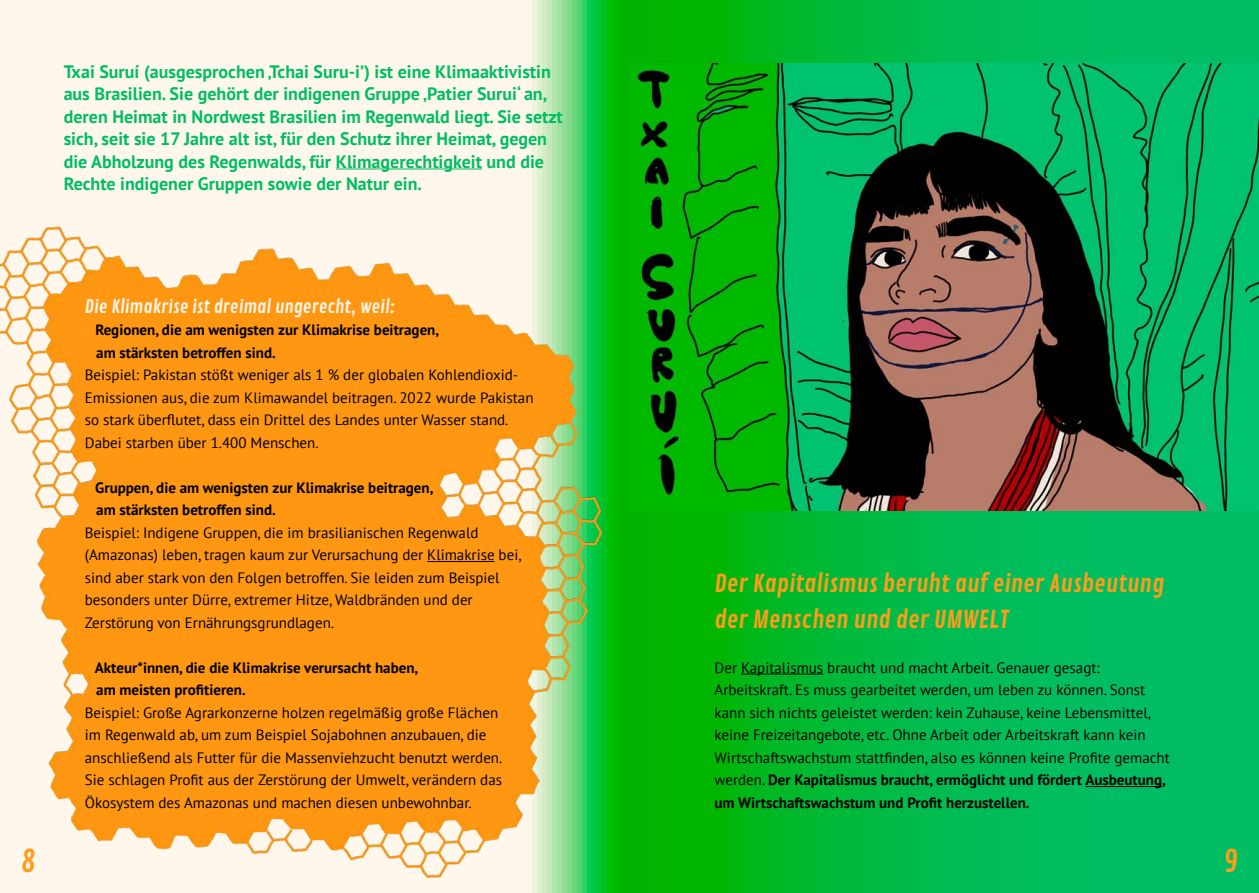
<style>
.page{position:relative;width:1259px;height:893px;background:#fff}
.page>*{position:absolute;margin:0;border:0;box-sizing:border-box;transform-origin:0 0}
.Seiten_Kritisieren{font:30px "Contrail One";color:#ff9c1a}
.Ü1_Kritisieren{font:24px/36px "Contrail One";color:#ff9c1a}
.Fließtext{font:700 18px/22.5px "PT Sans";color:#00bd63}
.Ü3_Kritisieren{font:18px "Contrail One";color:#fff7ec}
.Fließtext-2{font:15px/22.5px "PT Sans";color:#000}
.Fließtext-3{font:700 15px "PT Sans";color:#000}
.s1{color:#ff9c1a}
.s2{font-weight:700}
</style>
<div class="page">
<img style="left:0;top:0;width:1259px;height:893px">
<hr style="left:741px;top:674px;width:82px;height:1px;background:#000">
<hr style="left:1085px;top:786px;width:77px;height:1px;background:#000">
<hr style="left:427px;top:561px;width:67px;height:1px;background:#000">
<hr style="left:336px;top:169px;width:146px;height:1px;background:#00bd63">
<img style="left:629px;top:64px;width:630px;height:446px">
<p class="Fließtext" style="left:64px;top:60px;width:500px">Txai Suruí (ausgesprochen ‚Tchai Suru-i’) ist eine Klimaaktivistin aus Brasilien. Sie gehört der indigenen Gruppe ‚Patier Surui‘ an, deren Heimat in Nordwest Brasilien im Regenwald liegt. Sie setzt sich, seit sie 17 Jahre alt ist, für den Schutz ihrer Heimat, gegen die Abholzung des Regenwalds, für Klimagerechtigkeit und die Rechte indigener Gruppen sowie der Natur ein.</p>
<p class="Ü3_Kritisieren" style="left:85px;top:296px;width:312px">Die Klimakrise ist dreimal ungerecht, weil:</p>
<p class="Fließtext-3" style="left:85px;top:320px;width:356px"><span class="s1">•</span> Regionen, die am wenigsten zur Klimakrise beitragen,</p>
<p class="Fließtext-3" style="left:96px;top:343px;width:181px">am stärksten betroffen sind.</p>
<p class="Fließtext-2" style="left:85px;top:364px;width:450px">Beispiel: Pakistan stößt weniger als 1 % der globalen Kohlendioxid-Emissionen aus, die zum Klimawandel beitragen. 2022 wurde Pakistan so stark überflutet, dass ein Drittel des Landes unter Wasser stand.<br>Dabei starben über 1.400 Menschen.</p>
<p class="Fließtext-3" style="left:85px;top:478px;width:350px"><span class="s1">•</span> Gruppen, die am wenigsten zur Klimakrise beitragen,</p>
<p class="Fließtext-3" style="left:96px;top:500px;width:181px">am stärksten betroffen sind.</p>
<p class="Fließtext-2" style="left:85px;top:521px;width:438px">Beispiel: Indigene Gruppen, die im brasilianischen Regenwald (Amazonas) leben, tragen kaum zur Verursachung der Klimakrise bei, sind aber stark von den Folgen betroffen. Sie leiden zum Beispiel besonders unter Dürre, extremer Hitze, Waldbränden und der Zerstörung von Ernährungsgrundlagen.</p>
<p class="Fließtext-3" style="left:85px;top:658px;width:335px"><span class="s1">•</span> Akteur*innen, die die Klimakrise verursacht haben,</p>
<p class="Fließtext-3" style="left:96px;top:680px;width:151px">am meisten profitieren.</p>
<p class="Fließtext-2" style="left:85px;top:701px;width:419px">Beispiel: Große Agrarkonzerne holzen regelmäßig große Flächen im Regenwald ab, um zum Beispiel Sojabohnen anzubauen, die anschließend als Futter für die Massenviehzucht benutzt werden.<br>Sie schlagen Profit aus der Zerstörung der Umwelt, verändern das Ökosystem des Amazonas und machen diesen unbewohnbar.</p>
<p class="Ü1_Kritisieren" style="left:714px;top:566px;width:451px">Der Kapitalismus beruht auf einer Ausbeutung der Menschen und der UMWELT</p>
<p class="Fließtext-2" style="left:714px;top:656px;width:457px">Der Kapitalismus braucht und macht Arbeit. Genauer gesagt:<br>Arbeitskraft. Es muss gearbeitet werden, um leben zu können. Sonst kann sich nichts geleistet werden: kein Zuhause, keine Lebensmittel, keine Freizeitangebote, etc. Ohne Arbeit oder Arbeitskraft kann kein Wirtschaftswachstum stattfinden, also es können keine Profite gemacht werden. <span class="s2">Der Kapitalismus braucht, ermöglicht und fördert Ausbeutung, um Wirtschaftswachstum und Profit herzustellen.</span></p>
<p class="Seiten_Kritisieren" style="left:21px;top:843px;width:16px">8</p>
<p class="Seiten_Kritisieren" style="left:1223px;top:843px;width:16px">9</p>
</div>
